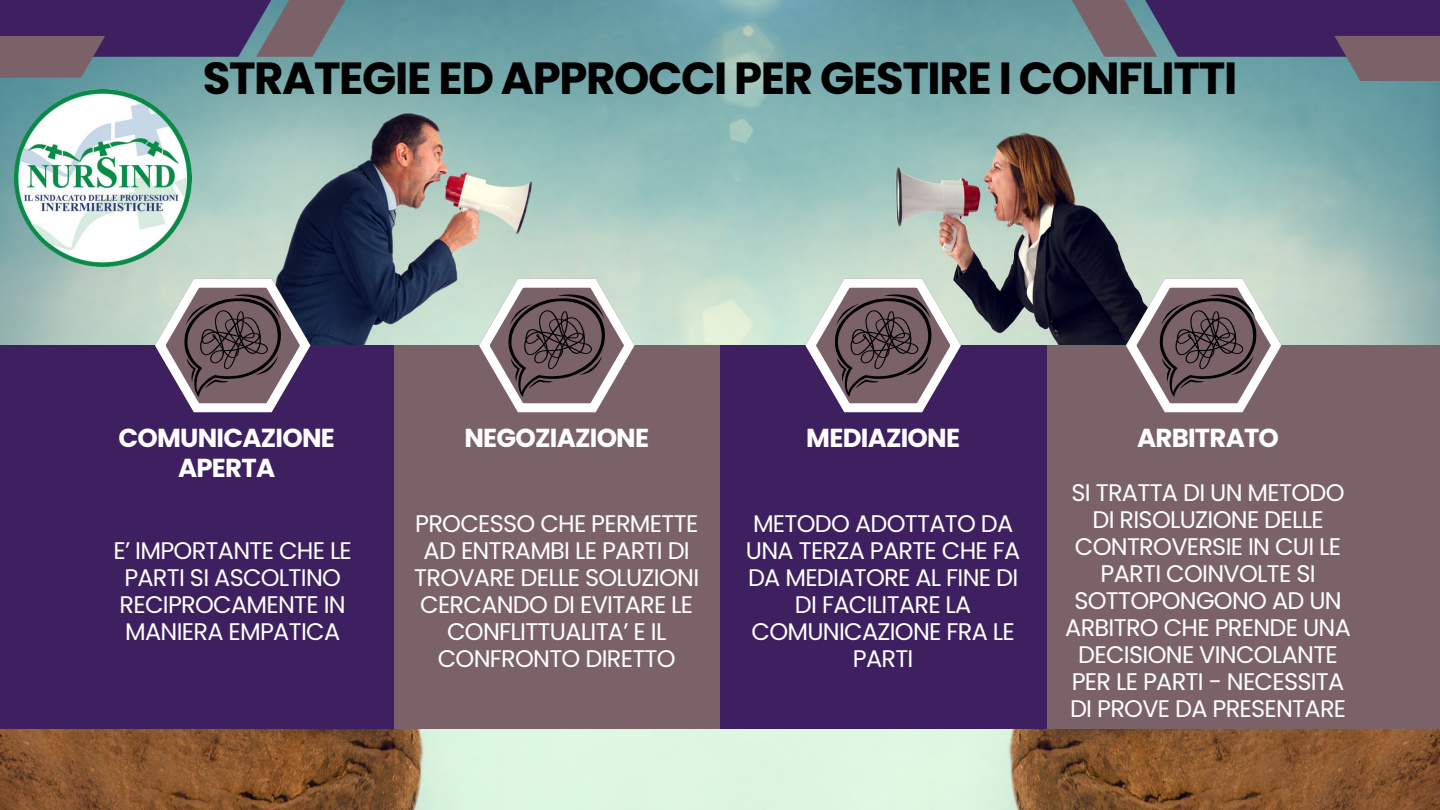
<style>
.page{position:relative;width:1440px;height:810px;background:#fff}
.page>*{position:absolute;margin:0;border:0;box-sizing:border-box;transform-origin:0 0}
.t1{font:700 45px "Poppins";letter-spacing:-.03em;color:#000}
.t2{font:700 26px/29.2px "Poppins";letter-spacing:-.03em;color:#fff;text-align:center}
.t3{font:24px/27px "Poppins";letter-spacing:-.03em;color:#fff;text-align:center}
</style>
<div class="page">
<img style="left:0;top:0;width:1440px;height:810px">
<div style="left:376px;top:345px;width:362px;height:384px;background:#7b6269"></div>
<div style="left:0;top:345px;width:394px;height:384px;background:#3e2060"></div>
<div style="left:1022px;top:345px;width:418px;height:384px;background:#7b6269"></div>
<div style="left:720px;top:345px;width:326px;height:384px;background:#3e2060"></div>
<svg style="left:1068px;top:0;width:372px;height:57px;background:#4d3a6a"></svg>
<div style="left:1334px;top:36px;width:106px;height:45px;background:#7b6269"></div>
<div style="left:0;top:0;width:275px;height:57px;background:#3e2060"></div>
<svg style="left:256px;top:0;width:94px;height:57px;background:#70737c"></svg>
<div style="left:0;top:36px;width:105px;height:42px;background:#7b6269"></div>
<img style="left:14px;top:90px;width:177px;height:177px">
<svg style="left:155px;top:279px;width:155px;height:133px"></svg>
<svg style="left:1126px;top:279px;width:155px;height:133px"></svg>
<svg style="left:806px;top:279px;width:155px;height:133px"></svg>
<svg style="left:479px;top:279px;width:155px;height:133px"></svg>
<h1 class="t1" style="left:203px;top:47px;width:1036px">STRATEGIE ED APPROCCI PER GESTIRE I CONFLITTI</h1>
<p class="t2" style="left:118px;top:424px;width:218px">COMUNICAZIONE<br>APERTA</p>
<p class="t2" style="left:464px;top:424px;width:186px">NEGOZIAZIONE</p>
<p class="t2" style="left:806px;top:424px;width:155px">MEDIAZIONE</p>
<p class="t2" style="left:1137px;top:424px;width:143px">ARBITRATO</p>
<h2 class="t3" style="left:113px;top:537px;width:240px;text-align:left">E’ IMPORTANTE CHE LE<br>PARTI SI ASCOLTINO<br>RECIPROCAMENTE IN<br>MANIERA EMPATICA</h2>
<p class="t3" style="left:414px;top:510px;width:287px">PROCESSO CHE PERMETTE<br>AD ENTRAMBI LE PARTI DI<br>TROVARE DELLE SOLUZIONI<br>CERCANDO DI EVITARE LE<br>CONFLITTUALITA’ E IL<br>CONFRONTO DIRETTO</p>
<h2 class="t3" style="left:746px;top:510px;width:276px">METODO ADOTTATO DA<br>UNA TERZA PARTE CHE FA<br>DA MEDIATORE AL FINE DI<br>DI FACILITARE LA<br>COMUNICAZIONE FRA LE<br>PARTI</h2>
<p class="t3" style="left:1065px;top:479px;width:287px">SI TRATTA DI UN METODO<br>DI RISOLUZIONE DELLE<br>CONTROVERSIE IN CUI LE<br>PARTI COINVOLTE SI<br>SOTTOPONGONO AD UN<br>ARBITRO CHE PRENDE UNA<br>DECISIONE VINCOLANTE<br>PER LE PARTI - NECESSITA<br>DI PROVE DA PRESENTARE</p>
</div>
